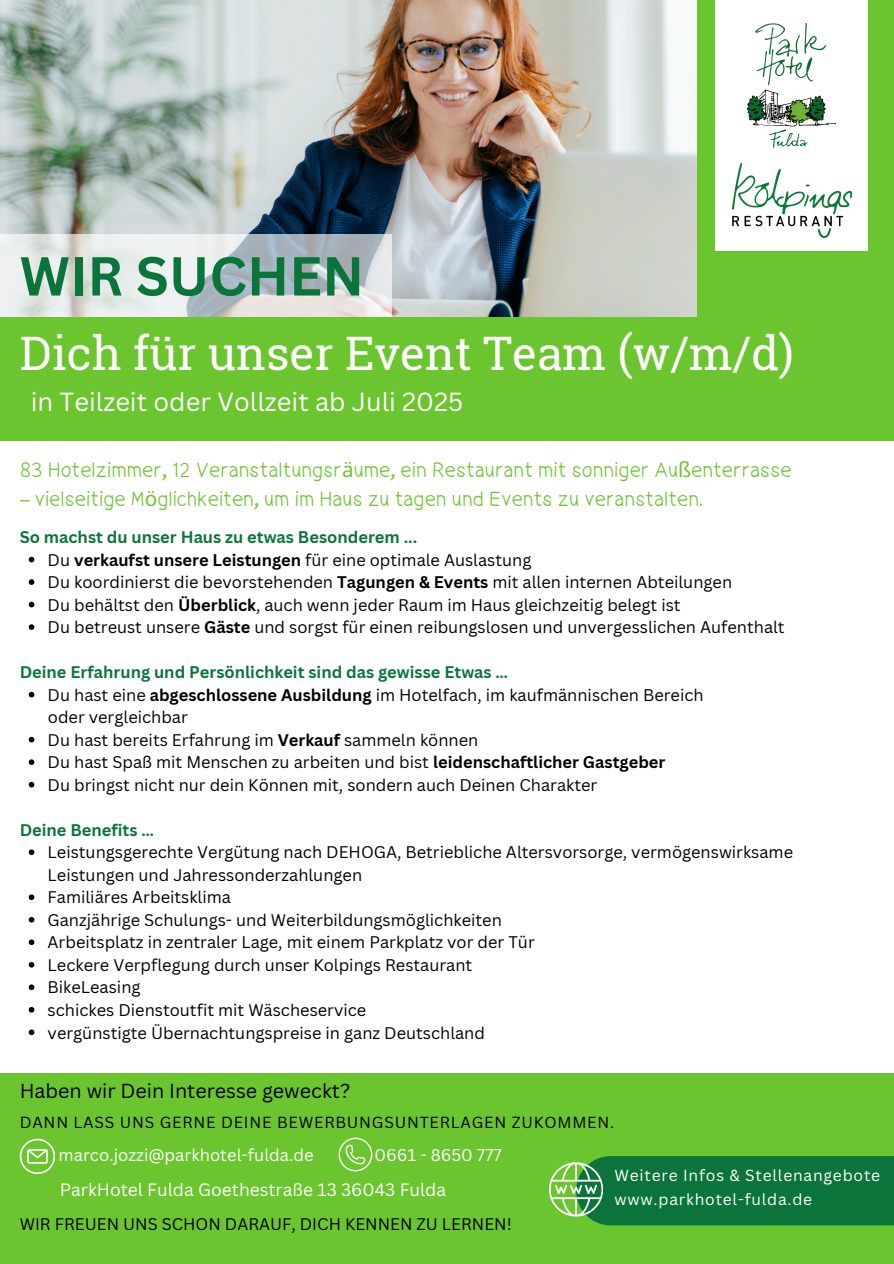
<style>
.page{position:relative;width:894px;height:1264px;background:#fff}
.page>*{position:absolute;margin:0;border:0;box-sizing:border-box;transform-origin:0 0}
.t1{font:700 53.55px "Canva Sans";color:#0b743b}
.t2{font:46.2px "Roboto Slab";color:#fff}
.t3{font:25.5px "Canva Sans";color:#fff}
.t4{font:20.7px "tahomo";color:#6bc52f}
.t5{font:19.65px "Canva Sans";color:#000}
.t6{font:17.4px "Canva Sans";color:#fff}
.t7{font:16.65px "Canva Sans";color:#fff}
.t8{font:16.35px/22.5px "Canva Sans";color:#000}
.t9{font:700 16.35px "Canva Sans";color:#0b743b}
.t10{font:15.6px "Canva Sans";letter-spacing:.05em;color:#000}
.t11{font:15.6px "Canva Sans";letter-spacing:.05em;color:#fff}
.s1{font-family:"Noto Sans"}
.s2{font-weight:700}
</style>
<div class="page">
<div style="left:0;top:0;width:893px;height:1263px;background:#6bc52f"></div>
<div style="left:0;top:441px;width:893px;height:631px;background:#fff"></div>
<svg style="left:20px;top:1138px;width:35px;height:35px"></svg>
<svg style="left:338px;top:1137px;width:34px;height:34px"></svg>
<svg style="left:548px;top:1156px;width:345px;height:69px;background:#1b7f3f"></svg>
<svg style="left:29px;top:556px;width:5px;height:6px"></svg>
<svg style="left:29px;top:579px;width:5px;height:6px"></svg>
<svg style="left:29px;top:601px;width:5px;height:6px"></svg>
<svg style="left:29px;top:624px;width:5px;height:6px"></svg>
<svg style="left:29px;top:691px;width:5px;height:6px"></svg>
<svg style="left:29px;top:736px;width:5px;height:6px"></svg>
<svg style="left:29px;top:759px;width:5px;height:6px"></svg>
<svg style="left:29px;top:781px;width:5px;height:6px"></svg>
<svg style="left:29px;top:849px;width:5px;height:6px"></svg>
<svg style="left:29px;top:894px;width:5px;height:6px"></svg>
<svg style="left:29px;top:916px;width:5px;height:6px"></svg>
<svg style="left:29px;top:939px;width:5px;height:6px"></svg>
<svg style="left:29px;top:962px;width:5px;height:5px"></svg>
<svg style="left:29px;top:984px;width:5px;height:6px"></svg>
<svg style="left:29px;top:1007px;width:5px;height:5px"></svg>
<svg style="left:29px;top:1029px;width:5px;height:6px"></svg>
<img style="left:0;top:0;width:696px;height:317px">
<div style="left:715px;top:0;width:152px;height:251px;background:#fff"></div>
<img style="left:732px;top:163px;width:119px;height:74px">
<img style="left:747px;top:24px;width:88px;height:123px">
<svg style="left:0;top:234px;width:391px;height:82px;background:#d3d8da"></svg>
<p class="t1" style="left:20px;top:238px;width:346px">WIR SUCHEN</p>
<p class="t2" style="left:20px;top:321px;width:775px">Dich für unser Event Team (w/m/d)</p>
<p class="t3" style="left:31px;top:383px;width:434px">in Teilzeit oder Vollzeit ab Juli 2025</p>
<h4 class="t4" style="left:20px;top:451px;width:773px">83 Hotelzimmer, 12 Veranstaltungsr<span class="s1">ä</span>ume, ein Restaurant mit sonniger Au<span class="s1">ß</span>enterrasse</h4>
<h4 class="t4" style="left:20px;top:479px;width:684px">– vielseitige M<span class="s1">ö</span>glichkeiten, um im Haus zu tagen und Events zu veranstalten.</h4>
<p class="t9" style="left:20px;top:526px;width:399px">So machst du unser Haus zu etwas Besonderem ...</p>
<p class="t8" style="left:48px;top:548px;width:485px">Du <span class="s2">verkaufst unsere Leistungen</span> für eine optimale Auslastung</p>
<h1 class="t8" style="left:48px;top:570px;width:685px">Du koordinierst die bevorstehenden <span class="s2">Tagungen &amp; Events</span> mit allen internen Abteilungen</h1>
<p class="t8" style="left:48px;top:593px;width:634px">Du behältst den <span class="s2">Überblick</span>, auch wenn jeder Raum im Haus gleichzeitig belegt ist</p>
<p class="t8" style="left:48px;top:615px;width:738px">Du betreust unsere <span class="s2">Gäste</span> und sorgst für einen reibungslosen und unvergesslichen Aufenthalt</p>
<h2 class="t9" style="left:20px;top:661px;width:490px">Deine Erfahrung und Persönlichkeit sind das gewisse Etwas …</h2>
<h3 class="t8" style="left:48px;top:683px;width:657px">Du hast eine <span class="s2">abgeschlossene Ausbildung</span> im Hotelfach, im kaufmännischen Bereich</h3>
<h4 class="t8" style="left:48px;top:705px;width:141px">oder vergleichbar</h4>
<h6 class="t8" style="left:48px;top:728px;width:432px">Du hast bereits Erfahrung im <span class="s2">Verkauf</span> sammeln können</h6>
<p class="t8" style="left:48px;top:750px;width:619px">Du hast Spaß mit Menschen zu arbeiten und bist <span class="s2">leidenschaftlicher Gastgeber</span></p>
<p class="t8" style="left:48px;top:773px;width:551px">Du bringst nicht nur dein Können mit, sondern auch Deinen Charakter</p>
<p class="t9" style="left:20px;top:818px;width:136px">Deine Benefits …</p>
<p class="t8" style="left:48px;top:840px;width:746px">Leistungsgerechte Vergütung nach DEHOGA, Betriebliche Altersvorsorge, vermögenswirksame<br>Leistungen und Jahressonderzahlungen</p>
<h6 class="t8" style="left:48px;top:885px;width:185px">Familiäres Arbeitsklima</h6>
<p class="t8" style="left:48px;top:908px;width:455px">Ganzjährige Schulungs- und Weiterbildungsmöglichkeiten</p>
<p class="t8" style="left:48px;top:930px;width:488px">Arbeitsplatz in zentraler Lage, mit einem Parkplatz vor der Tür</p>
<p class="t8" style="left:48px;top:953px;width:426px">Leckere Verpflegung durch unser Kolpings Restaurant</p>
<p class="t8" style="left:48px;top:975px;width:94px">BikeLeasing</p>
<p class="t8" style="left:48px;top:998px;width:320px">schickes Dienstoutfit mit Wäscheservice</p>
<h6 class="t8" style="left:48px;top:1020px;width:439px">vergünstigte Übernachtungspreise in ganz Deutschland</h6>
<p class="t5" style="left:20px;top:1076px;width:332px">Haben wir Dein Interesse geweckt?</p>
<p class="t10" style="left:20px;top:1110px;width:596px">DANN LASS UNS GERNE DEINE BEWERBUNGSUNTERLAGEN ZUKOMMEN.</p>
<p class="t7" style="left:59px;top:1142px;width:256px">marco.jozzi@parkhotel-fulda.de</p>
<p class="t7" style="left:374px;top:1142px;width:128px">0661 - 8650 777</p>
<p class="t6" style="left:60px;top:1176px;width:388px">ParkHotel Fulda Goethestraße 13 36043 Fulda</p>
<p class="t8" style="left:20px;top:1212px;width:493px">WIR FREUEN UNS SCHON DARAUF, DICH KENNEN ZU LERNEN!</p>
<p class="t11" style="left:614px;top:1164px;width:267px">Weitere Infos &amp; Stellenangebote</p>
<p class="t11" style="left:614px;top:1188px;width:199px">www.parkhotel-fulda.de</p>
</div>
